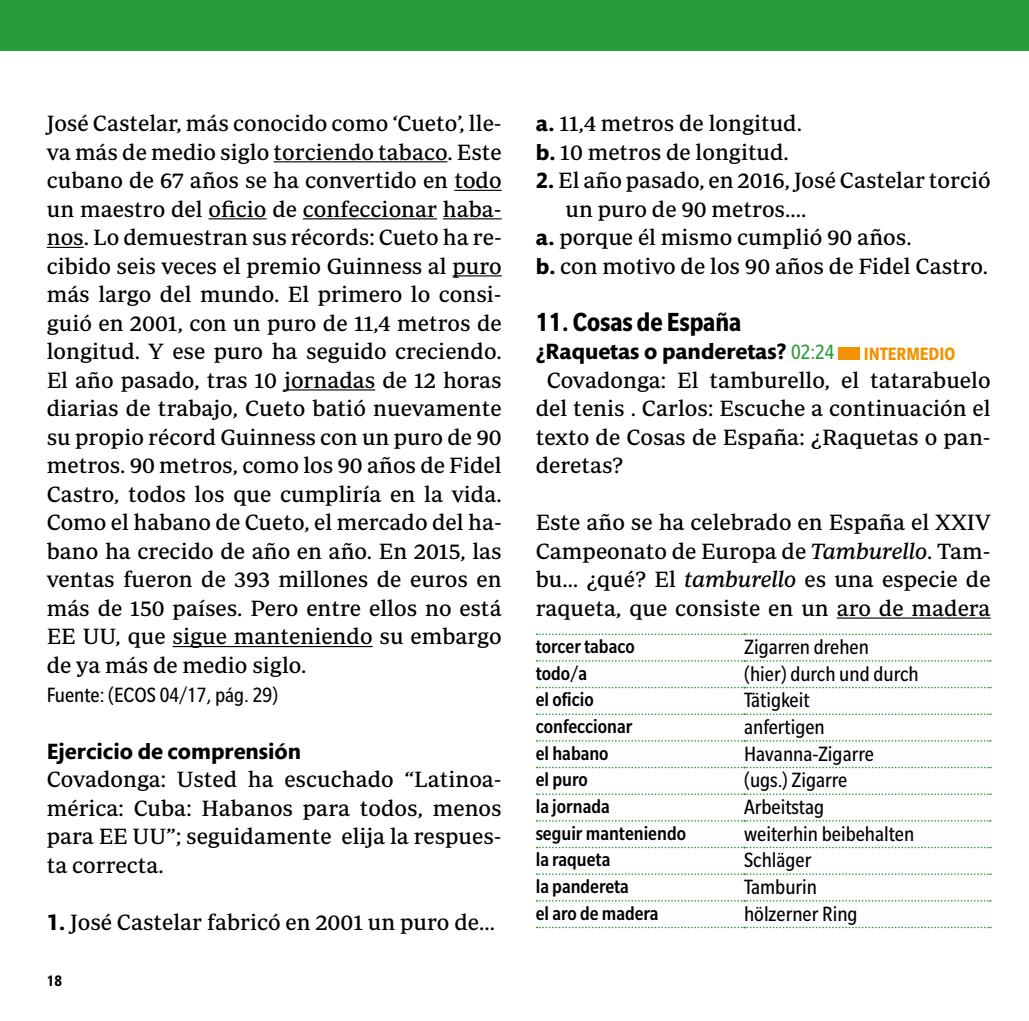
<style>
.page{position:relative;width:1029px;height:1021px;background:#fff}
.page>*{position:absolute;margin:0;border:0;box-sizing:border-box;transform-origin:0 0}
.t1{font:700 condensed 28.5px "Slate Std";color:#000}
.t2{font:22.5px/28.5px "Periodico Text";color:#000;text-align:justify}
.t3{font:condensed 22.5px "Slate Std";color:#000}
.t4{font:700 22.5px "Mundo Sans Std";color:#000}
.t5{font:500 condensed 21px "Slate Std";color:#000}
.t6{font:700 condensed 19.5px "Slate Std";color:#f39200}
.t7{font:700 condensed 16.5px "Slate Std";color:#000}
.s1{font-family:"Mundo Sans Std";font-weight:700}
.s2{font-family:"Slate Std";font-weight:400;font-stretch:condensed;color:#289c38}
.s3{font-style:italic}
</style>
<div class="page">
<div style="left:0;top:0;width:1029px;height:51px;background:#289c38"></div>
<hr style="left:274px;top:161px;width:173px;height:1px;background:#000">
<hr style="left:454px;top:190px;width:48px;height:1px;background:#000">
<hr style="left:209px;top:218px;width:58px;height:1px;background:#000">
<hr style="left:303px;top:218px;width:134px;height:1px;background:#000">
<hr style="left:443px;top:218px;width:59px;height:1px;background:#000">
<hr style="left:47px;top:247px;width:37px;height:1px;background:#000">
<hr style="left:452px;top:275px;width:50px;height:1px;background:#000">
<hr style="left:284px;top:389px;width:91px;height:1px;background:#000">
<hr style="left:173px;top:646px;width:200px;height:1px;background:#000">
<hr style="left:837px;top:617px;width:154px;height:1px;background:#000">
<div style="left:838px;top:347px;width:21px;height:13px;background:#f39200"></div>
<svg style="left:536px;top:633px;width:455px;height:2px"></svg>
<svg style="left:536px;top:660px;width:455px;height:1px"></svg>
<svg style="left:536px;top:686px;width:455px;height:2px"></svg>
<svg style="left:536px;top:713px;width:455px;height:2px"></svg>
<svg style="left:536px;top:740px;width:455px;height:1px"></svg>
<svg style="left:536px;top:766px;width:455px;height:2px"></svg>
<svg style="left:536px;top:793px;width:455px;height:2px"></svg>
<svg style="left:536px;top:820px;width:455px;height:1px"></svg>
<svg style="left:536px;top:846px;width:455px;height:2px"></svg>
<svg style="left:536px;top:873px;width:455px;height:1px"></svg>
<svg style="left:536px;top:900px;width:455px;height:1px"></svg>
<svg style="left:536px;top:926px;width:455px;height:2px"></svg>
<p class="t2" style="left:47px;top:109px;width:457px">José Castelar, más conocido como ‘Cueto’, lle&shy;va más de medio siglo torciendo tabaco. Este cubano de 67 años se ha convertido en todo un maestro del oficio de confeccionar haba&shy;nos. Lo demuestran sus récords: Cueto ha re&shy;cibido seis veces el premio Guinness al puro más largo del mundo. El primero lo consi&shy;guió en 2001, con un puro de 11,4 metros de longitud. Y ese puro ha seguido creciendo.<br>El año pasado, tras 10 jornadas de 12 horas diarias de trabajo, Cueto batió nuevamente su propio récord Guinness con un puro de 90 metros. 90 metros, como los 90 años de Fidel Castro, todos los que cumpliría en la vida.<br>Como el habano de Cueto, el mercado del ha&shy;bano ha crecido de año en año. En 2015, las ventas fueron de 393 millones de euros en más de 150 países. Pero entre ellos no está EE UU, que sigue manteniendo su embargo de ya más de medio siglo.</p>
<p class="t3" style="left:47px;top:682px;width:233px">Fuente: (ECOS 04/17, pág. 29)</p>
<p class="t4" style="left:47px;top:738px;width:256px">Ejercicio de comprensión</p>
<p class="t2" style="left:47px;top:764px;width:456px">Covadonga: Usted ha escuchado “Latinoa&shy;mérica: Cuba: Habanos para todos, menos para EE UU”; seguidamente elija la respues&shy;ta correcta.</p>
<p class="t2" style="left:47px;top:907px;width:450px"><span class="s1">1.</span> José Castelar fabricó en 2001 un puro de...</p>
<p class="t7" style="left:47px;top:972px;width:17px">18</p>
<p class="t2" style="left:536px;top:109px;width:268px"><span class="s1">a.</span> 11,4 metros de longitud. <span class="s1">b.</span> 10 metros de longitud.</p>
<p class="t2" style="left:536px;top:166px;width:456px"><span class="s1">2.</span> El año pasado, en 2016, José Castelar torció</p>
<p class="t2" style="left:566px;top:194px;width:242px">un puro de 90 metros....</p>
<p class="t2" style="left:536px;top:223px;width:377px"><span class="s1">a.</span> porque él mismo cumplió 90 años.</p>
<p class="t2" style="left:536px;top:251px;width:454px"><span class="s1">b.</span> con motivo de los 90 años de Fidel Castro.</p>
<p class="t1" style="left:536px;top:306px;width:207px">11. Cosas de España</p>
<p class="t4" style="left:536px;top:339px;width:300px">¿Raquetas o panderetas? <span class="s2">02:24</span></p>
<p class="t6" style="left:864px;top:343px;width:93px">INTERMEDIO</p>
<p class="t2" style="left:536px;top:365px;width:456px;text-indent:11px">Covadonga: El tamburello, el tatarabuelo del tenis . Carlos: Escuche a continuación el texto de Cosas de España: ¿Raquetas o pan&shy;deretas?</p>
<p class="t2" style="left:536px;top:508px;width:456px">Este año se ha celebrado en España el XXIV Campeonato de Europa de <span class="s3">Tamburello</span>. Tam&shy;bu… ¿qué? El <span class="s3">tamburello</span> es una especie de raqueta, que consiste en un aro de madera</p>
<p class="t5" style="left:536px;top:635px;width:101px">torcer tabaco</p>
<p class="t3" style="left:744px;top:635px;width:126px">Zigarren drehen</p>
<p class="t5" style="left:536px;top:662px;width:53px">todo/a</p>
<p class="t3" style="left:744px;top:662px;width:176px">(hier) durch und durch</p>
<p class="t5" style="left:536px;top:688px;width:59px">el oficio</p>
<p class="t3" style="left:744px;top:688px;width:67px">Tätigkeit</p>
<p class="t5" style="left:536px;top:715px;width:98px">confeccionar</p>
<p class="t3" style="left:744px;top:715px;width:82px">anfertigen</p>
<p class="t5" style="left:536px;top:742px;width:74px">el habano</p>
<p class="t3" style="left:744px;top:742px;width:131px">Havanna-Zigarre</p>
<p class="t5" style="left:536px;top:768px;width:53px">el puro</p>
<p class="t3" style="left:744px;top:768px;width:105px">(ugs.) Zigarre</p>
<p class="t5" style="left:536px;top:795px;width:76px">la jornada</p>
<p class="t3" style="left:744px;top:795px;width:82px">Arbeitstag</p>
<p class="t5" style="left:536px;top:822px;width:152px">seguir manteniendo</p>
<p class="t3" style="left:744px;top:822px;width:172px">weiterhin beibehalten</p>
<p class="t5" style="left:536px;top:848px;width:76px">la raqueta</p>
<p class="t3" style="left:744px;top:848px;width:69px">Schläger</p>
<p class="t5" style="left:536px;top:875px;width:95px">la pandereta</p>
<p class="t3" style="left:744px;top:875px;width:75px">Tamburin</p>
<p class="t5" style="left:536px;top:902px;width:124px">el aro de madera</p>
<p class="t3" style="left:744px;top:902px;width:115px">hölzerner Ring</p>
</div>
